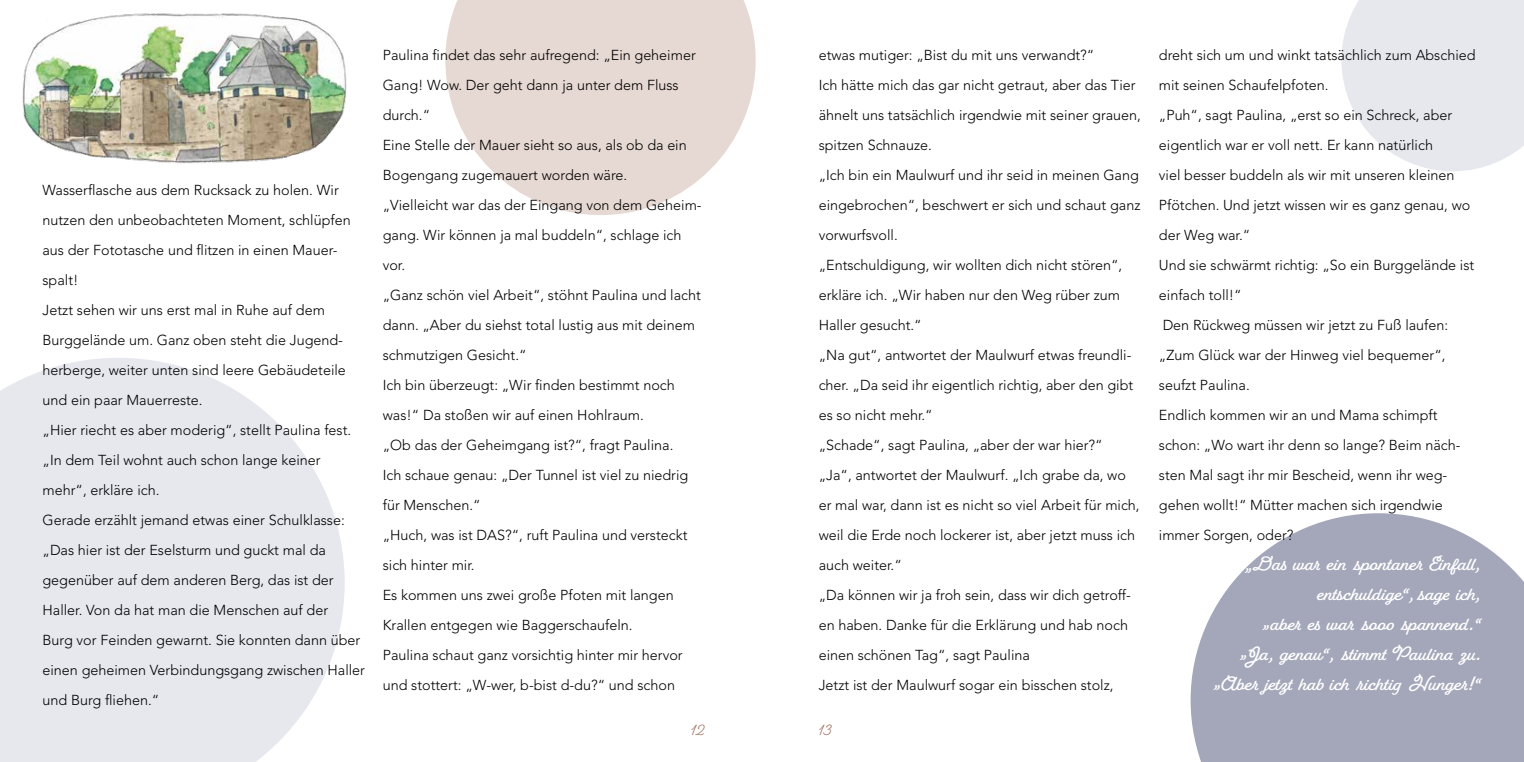
<style>
.page{position:relative;width:1524px;height:762px;background:#fff}
.page>*{position:absolute;margin:0;border:0;box-sizing:border-box;transform-origin:0 0}
.t1{font:700 17.5px/30px "Fairwater Script";letter-spacing:-.02em;color:#fff;text-align:right}
.t2{font:700 17.5px "Fairwater Script";color:#fff}
.t3{font:15px "Fairwater Script";color:#a27160}
.t4{font:300 14.38px/30px "Avenir LT Std";color:#000}
</style>
<div class="page">
<svg style="left:445px;top:0;width:310px;height:215px;fill:#e6d8d2"></svg>
<svg style="left:1341px;top:0;width:183px;height:171px"></svg>
<svg style="left:1190px;top:513px;width:334px;height:249px;fill:#a4a7b9"></svg>
<svg style="left:0;top:358px;width:345px;height:404px;fill:#e7e8ee"></svg>
<img style="left:22px;top:13px;width:324px;height:150px">
<p class="t4" style="left:43px;top:175px;width:324px">Wasserflasche aus dem Rucksack zu holen. Wir nutzen den unbeobachteten Moment, schlüpfen aus der Fototasche und flitzen in einen Mauer&shy;spalt!<br>Jetzt sehen wir uns erst mal in Ruhe auf dem Burggelände um. Ganz oben steht die Jugend&shy;herberge, weiter unten sind leere Gebäudeteile und ein paar Mauerreste.<br>„Hier riecht es aber moderig“, stellt Paulina fest. „In dem Teil wohnt auch schon lange keiner mehr“, erkläre ich.<br>Gerade erzählt jemand etwas einer Schulklasse: „Das hier ist der Eselsturm und guckt mal da gegenüber auf dem anderen Berg, das ist der Haller. Von da hat man die Menschen auf der<br>Burg vor Feinden gewarnt. Sie konnten dann über einen geheimen Verbindungsgang zwischen Haller und Burg fliehen.“</p>
<p class="t4" style="left:383px;top:40px;width:320px">Paulina findet das sehr aufregend: „Ein geheimer Gang! Wow. Der geht dann ja unter dem Fluss durch.“<br>Eine Stelle der Mauer sieht so aus, als ob da ein Bogengang zugemauert worden wäre.<br>„Vielleicht war das der Eingang von dem Geheim&shy;gang. Wir können ja mal buddeln“, schlage ich vor.<br>„Ganz schön viel Arbeit“, stöhnt Paulina und lacht dann. „Aber du siehst total lustig aus mit deinem schmutzigen Gesicht.“<br>Ich bin überzeugt: „Wir finden bestimmt noch was!“ Da stoßen wir auf einen Hohlraum.<br>„Ob das der Geheimgang ist?“, fragt Paulina.<br>Ich schaue genau: „Der Tunnel ist viel zu niedrig für Menschen.“<br>„Huch, was ist DAS?“, ruft Paulina und versteckt sich hinter mir.<br>Es kommen uns zwei große Pfoten mit langen Krallen entgegen wie Baggerschaufeln.<br>Paulina schaut ganz vorsichtig hinter mir hervor und stottert: „W-wer, b-bist d-du?“ und schon</p>
<p class="t4" style="left:818px;top:40px;width:324px">etwas mutiger: „Bist du mit uns verwandt?“<br>Ich hätte mich das gar nicht getraut, aber das Tier ähnelt uns tatsächlich irgendwie mit seiner grauen, spitzen Schnauze.<br>„Ich bin ein Maulwurf und ihr seid in meinen Gang eingebrochen“, beschwert er sich und schaut ganz vorwurfsvoll.<br>„Entschuldigung, wir wollten dich nicht stören“, erkläre ich. „Wir haben nur den Weg rüber zum Haller gesucht.“<br>„Na gut“, antwortet der Maulwurf etwas freundli&shy;cher. „Da seid ihr eigentlich richtig, aber den gibt es so nicht mehr.“<br>„Schade“, sagt Paulina, „aber der war hier?“<br>„Ja“, antwortet der Maulwurf. „Ich grabe da, wo er mal war, dann ist es nicht so viel Arbeit für mich, weil die Erde noch lockerer ist, aber jetzt muss ich auch weiter.“<br>„Da können wir ja froh sein, dass wir dich getroff&shy;en haben. Danke für die Erklärung und hab noch einen schönen Tag“, sagt Paulina<br>Jetzt ist der Maulwurf sogar ein bisschen stolz,</p>
<p class="t4" style="left:1159px;top:40px;width:318px">dreht sich um und winkt tatsächlich zum Abschied mit seinen Schaufelpfoten.<br>„Puh“, sagt Paulina, „erst so ein Schreck, aber eigentlich war er voll nett. Er kann natürlich<br>viel besser buddeln als wir mit unseren kleinen Pfötchen. Und jetzt wissen wir es ganz genau, wo der Weg war.“<br>Und sie schwärmt richtig: „So ein Burggelände ist einfach toll!“<br>Den Rückweg müssen wir jetzt zu Fuß laufen: „Zum Glück war der Hinweg viel bequemer“, seufzt Paulina.<br>Endlich kommen wir an und Mama schimpft schon: „Wo wart ihr denn so lange? Beim näch&shy;sten Mal sagt ihr mir Bescheid, wenn ihr weg&shy;gehen wollt!“ Mütter machen sich irgendwie immer Sorgen, oder?</p>
<p class="t1" style="left:1252px;top:549px;width:230px">Das war ein spontaner Einfall, entschuldige“,sage ich,</p>
<p class="t1" style="left:1256px;top:625px;width:10px">„</p>
<p class="t1" style="left:1270px;top:609px;width:212px">aber es war sooo spannend.“</p>
<p class="t1" style="left:1239px;top:568px;width:10px">„</p>
<p class="t1" style="left:1234px;top:655px;width:10px">„</p>
<p class="t1" style="left:1247px;top:639px;width:235px">Ja, genau“, stimmt Paulina zu.</p>
<p class="t1" style="left:1208px;top:685px;width:10px">„</p>
<p class="t2" style="left:1221px;top:674px;width:261px">Aber jetzt hab ich richtig Hunger!“</p>
<p class="t3" style="left:691px;top:721px;width:16px">12</p>
<p class="t3" style="left:819px;top:721px;width:15px">13</p>
</div>
